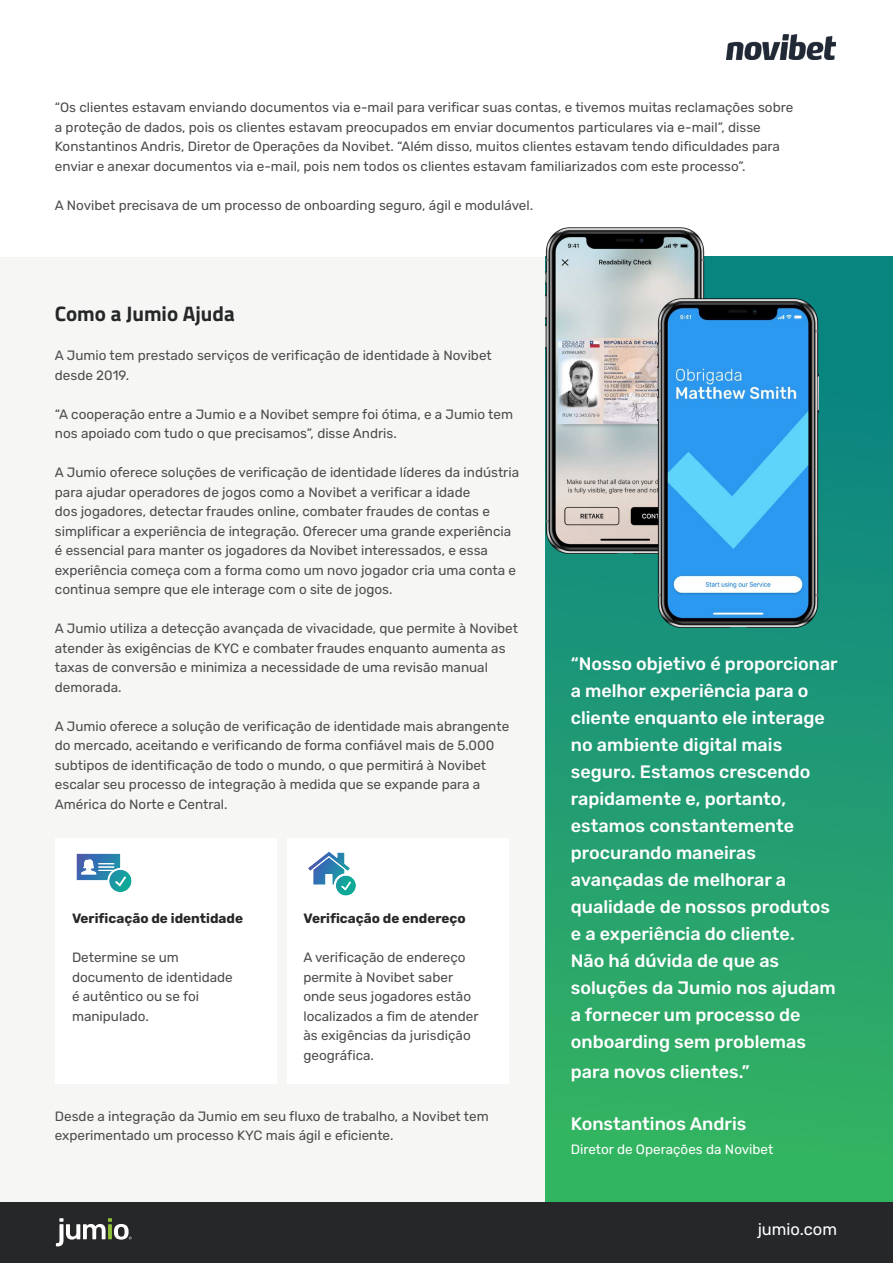
<style>
.page{position:relative;width:893px;height:1263px;background:#fff}
.page>*{position:absolute;margin:0;border:0;box-sizing:border-box;transform-origin:0 0}
.t1{font:700 21px "Titillium Web";color:#262729}
.t2{font:500 18px/27px "Rubik";color:#fff}
.t3{font:16.5px "Rubik";color:#fff}
.t4{font:13.5px/19.5px "Rubik";color:#4d4d4d}
.t5{font:700 13.5px "Rubik";color:#262729}
.t6{font:13.5px "Rubik";color:#fff}
</style>
<div class="page">
<div style="left:0;top:257px;width:893px;height:949px;background:#f6f6f5"></div>
<div style="left:55px;top:838px;width:221px;height:245px;background:#fff"></div>
<div style="left:287px;top:838px;width:221px;height:245px;background:#fff"></div>
<div style="left:545px;top:257px;width:348px;height:962px;background:linear-gradient(to bottom,#057e86,#37b561)"></div>
<div style="left:0;top:1203px;width:893px;height:60px;background:#262729"></div>
<svg style="left:56px;top:1218px;width:76px;height:28px"></svg>
<img style="left:546px;top:227px;width:159px;height:327px">
<img style="left:657px;top:299px;width:161px;height:328px">
<img style="left:726px;top:34px;width:109px;height:25px">
<svg style="left:76px;top:854px;width:56px;height:38px"></svg>
<svg style="left:308px;top:852px;width:48px;height:44px"></svg>
<p class="t4" style="left:55px;top:98px;width:740px">“Os clientes estavam enviando documentos via e-mail para verificar suas contas, e tivemos muitas reclamações sobre a proteção de dados, pois os clientes estavam preocupados em enviar documentos particulares via e-mail”, disse Konstantinos Andris, Diretor de Operações da Novibet. “Além disso, muitos clientes estavam tendo dificuldades para enviar e anexar documentos via e-mail, pois nem todos os clientes estavam familiarizados com este processo”.</p>
<p class="t4" style="left:55px;top:195px;width:480px">A Novibet precisava de um processo de onboarding seguro, ágil e modulável.</p>
<h1 class="t1" style="left:55px;top:305px;width:181px">Como a Jumio Ajuda</h1>
<p class="t4" style="left:55px;top:346px;width:438px">A Jumio tem prestado serviços de verificação de identidade à Novibet desde 2019.</p>
<p class="t4" style="left:55px;top:404px;width:460px">“A cooperação entre a Jumio e a Novibet sempre foi ótima, e a Jumio tem nos apoiado com tudo o que precisamos”, disse Andris.</p>
<p class="t4" style="left:55px;top:463px;width:466px">A Jumio oferece soluções de verificação de identidade líderes da indústria para ajudar operadores de jogos como a Novibet a verificar a idade<br>dos jogadores, detectar fraudes online, combater fraudes de contas e simplificar a experiência de integração. Oferecer uma grande experiência é essencial para manter os jogadores da Novibet interessados, e essa experiência começa com a forma como um novo jogador cria uma conta e continua sempre que ele interage com o site de jogos.</p>
<p class="t4" style="left:55px;top:619px;width:465px">A Jumio utiliza a detecção avançada de vivacidade, que permite à Novibet atender às exigências de KYC e combater fraudes enquanto aumenta as taxas de conversão e minimiza a necessidade de uma revisão manual demorada.</p>
<p class="t4" style="left:55px;top:716px;width:456px">A Jumio oferece a solução de verificação de identidade mais abrangente do mercado, aceitando e verificando de forma confiável mais de 5.000 subtipos de identificação de todo o mundo, o que permitirá à Novibet escalar seu processo de integração à medida que se expande para a América do Norte e Central.</p>
<p class="t5" style="left:72px;top:913px;width:173px">Verificação de identidade</p>
<p class="t4" style="left:72px;top:948px;width:162px">Determine se um documento de identidade é autêntico ou se foi manipulado.</p>
<p class="t5" style="left:303px;top:913px;width:164px">Verificação de endereço</p>
<p class="t4" style="left:303px;top:948px;width:177px">A verificação de endereço permite à Novibet saber onde seus jogadores estão localizados a fim de atender às exigências da jurisdição geográfica.</p>
<p class="t4" style="left:55px;top:1106px;width:435px">Desde a integração da Jumio em seu fluxo de trabalho, a Novibet tem experimentado um processo KYC mais ágil e eficiente.</p>
<p class="t2" style="left:571px;top:650px;width:268px">“Nosso objetivo é proporcionar a melhor experiência para o cliente enquanto ele interage no ambiente digital mais seguro. Estamos crescendo rapidamente e, portanto, estamos constantemente procurando maneiras avançadas de melhorar a qualidade de nossos produtos e a experiência do cliente.<br>Não há dúvida de que as soluções da Jumio nos ajudam a fornecer um processo de onboarding sem problemas</p>
<h2 class="t2" style="left:571px;top:1058px;width:180px">para novos clientes.”</h2>
<h2 class="t2" style="left:571px;top:1110px;width:177px">Konstantinos Andris</h2>
<p class="t6" style="left:571px;top:1142px;width:204px">Diretor de Operações da Novibet</p>
<p class="t3" style="left:758px;top:1220px;width:81px">jumio.com</p>
</div>
